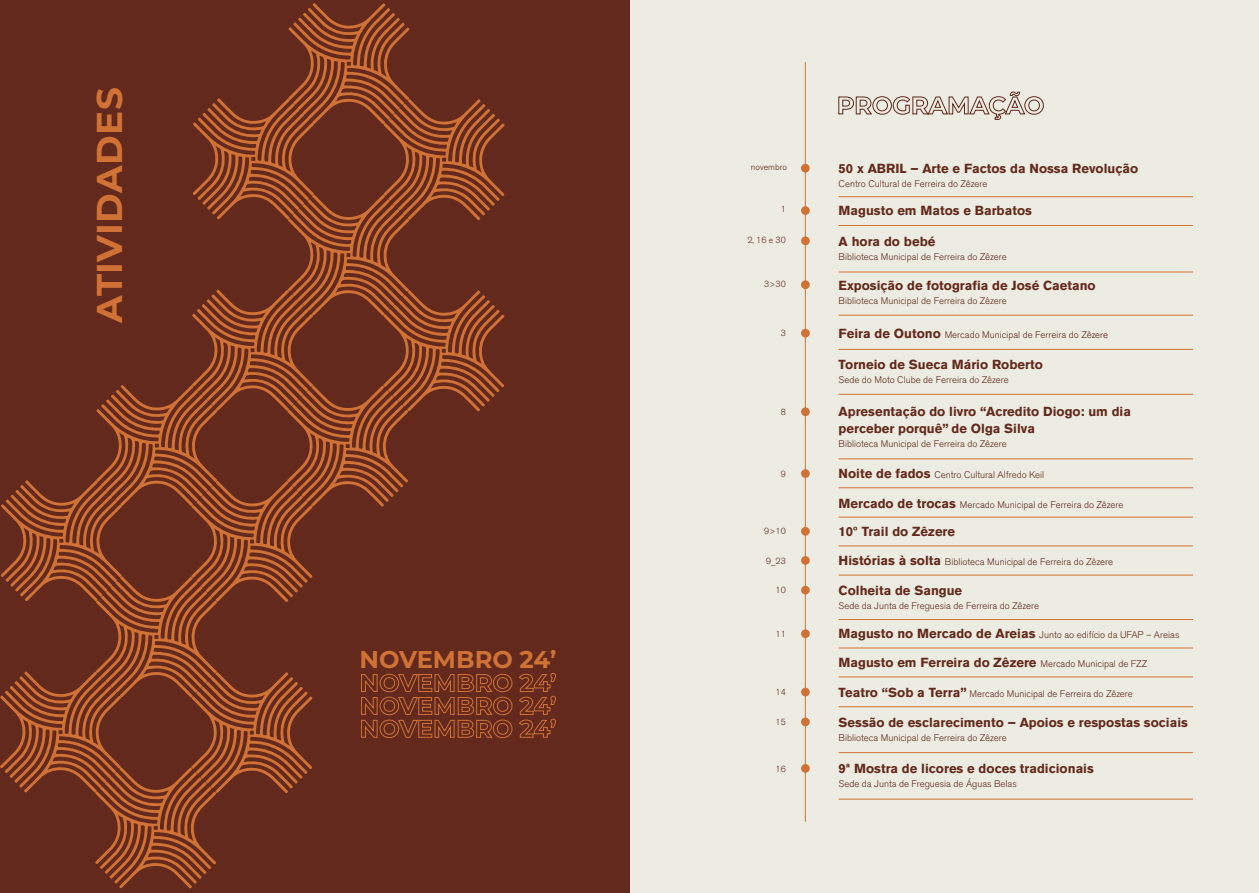
<style>
.page{position:relative;width:1259px;height:893px;background:#edece2}
.page>*{position:absolute;margin:0;border:0;box-sizing:border-box;transform-origin:0 0}
.t1{font:700 35.85px "Montserrat";letter-spacing:.015em;color:#d07235}
.t2{font:700 24.3px "Montserrat";color:#d07235}
.t3{font:700 13.05px/16.5px "Akzidenz Grotesk BQ";color:#63291c}
.t4{font:300 9.6px "Akzidenz Grotesk BQ";color:#63291c}
.t5{font:300 8.85px "Akzidenz Grotesk BQ";color:#63291c}
.s1{font-weight:700;font-size:13.05px}
.s2{font-weight:300;font-size:9.6px}
</style>
<div class="page">
<div style="left:0;top:0;width:629px;height:893px;background:#63291c"></div>
<svg style="left:838px;top:92px;width:205px;height:28px"></svg>
<hr style="left:805px;top:62px;width:1px;height:760px;background:#d07235">
<hr style="left:838px;top:196px;width:355px;height:1px;background:#d07235">
<hr style="left:838px;top:225px;width:355px;height:1px;background:#d07235">
<hr style="left:838px;top:315px;width:355px;height:1px;background:#d07235">
<hr style="left:838px;top:349px;width:355px;height:1px;background:#d07235">
<hr style="left:838px;top:394px;width:355px;height:1px;background:#d07235">
<hr style="left:838px;top:459px;width:355px;height:1px;background:#d07235">
<hr style="left:838px;top:487px;width:355px;height:1px;background:#d07235">
<div style="left:801px;top:206px;width:9px;height:9px;background:#d07235;border-radius:50%"></div>
<div style="left:801px;top:236px;width:9px;height:9px;background:#d07235;border-radius:50%"></div>
<div style="left:801px;top:280px;width:9px;height:9px;background:#d07235;border-radius:50%"></div>
<div style="left:801px;top:164px;width:8px;height:9px;background:#d07235;border-radius:50%"></div>
<div style="left:801px;top:556px;width:9px;height:9px;background:#d07235;border-radius:50%"></div>
<div style="left:801px;top:527px;width:9px;height:9px;background:#d07235;border-radius:50%"></div>
<div style="left:801px;top:586px;width:9px;height:8px;background:#d07235;border-radius:50%"></div>
<div style="left:801px;top:629px;width:9px;height:9px;background:#d07235;border-radius:50%"></div>
<hr style="left:838px;top:517px;width:355px;height:1px;background:#d07235">
<div style="left:801px;top:329px;width:9px;height:8px;background:#d07235;border-radius:50%"></div>
<hr style="left:838px;top:272px;width:355px;height:1px;background:#d07235">
<hr style="left:838px;top:546px;width:355px;height:1px;background:#d07235">
<hr style="left:838px;top:575px;width:355px;height:1px;background:#d07235">
<hr style="left:838px;top:648px;width:355px;height:1px;background:#d07235">
<hr style="left:838px;top:677px;width:355px;height:1px;background:#d07235">
<hr style="left:838px;top:706px;width:355px;height:1px;background:#d07235">
<hr style="left:838px;top:619px;width:355px;height:1px;background:#d07235">
<hr style="left:838px;top:752px;width:355px;height:1px;background:#d07235">
<div style="left:801px;top:407px;width:9px;height:9px;background:#d07235;border-radius:50%"></div>
<div style="left:801px;top:469px;width:9px;height:9px;background:#d07235;border-radius:50%"></div>
<div style="left:801px;top:688px;width:9px;height:8px;background:#d07235;border-radius:50%"></div>
<div style="left:801px;top:717px;width:9px;height:9px;background:#d07235;border-radius:50%"></div>
<hr style="left:838px;top:799px;width:355px;height:1px;background:#d07235">
<div style="left:801px;top:764px;width:9px;height:9px;background:#d07235;border-radius:50%"></div>
<svg style="left:0;top:3px;width:556px;height:886px"></svg>
<h1 class="t1" style="left:84px;top:323px;width:237px;rotate:-90deg">ATIVIDADES</h1>
<h2 class="t2" style="left:359px;top:641px;width:198px">NOVEMBRO 24’</h2>
<p class="t5" style="left:751px;top:162px;width:38px">novembro</p>
<h3 class="t3" style="left:838px;top:160px;width:301px">50 x ABRIL – Arte e Factos da Nossa Revolução</h3>
<p class="t4" style="left:838px;top:179px;width:150px">Centro Cultural de Ferreira do Zêzere</p>
<p class="t5" style="left:780px;top:204px;width:7px">1</p>
<h3 class="t3" style="left:838px;top:203px;width:195px">Magusto em Matos e Barbatos</h3>
<p class="t5" style="left:747px;top:235px;width:40px">2, 16 e 30</p>
<p class="t5" style="left:764px;top:279px;width:23px">3&gt;30</p>
<h3 class="t3" style="left:838px;top:233px;width:98px">A hora do bebé</h3>
<p class="t4" style="left:838px;top:251px;width:170px">Biblioteca Municipal de Ferreira do Zêzere</p>
<h3 class="t3" style="left:838px;top:277px;width:259px">Exposição de fotografia de José Caetano</h3>
<p class="t4" style="left:838px;top:295px;width:170px">Biblioteca Municipal de Ferreira do Zêzere</p>
<p class="t5" style="left:780px;top:328px;width:7px">3</p>
<p class="t4" style="left:838px;top:329px;width:271px"><span class="s1">Feira de Outono</span> Mercado Municipal de Ferreira do Zêzere</p>
<p class="t5" style="left:780px;top:407px;width:7px">8</p>
<p class="t5" style="left:780px;top:469px;width:7px">9</p>
<h3 class="t3" style="left:838px;top:356px;width:206px">Torneio de Sueca Mário Roberto</h3>
<p class="t4" style="left:838px;top:374px;width:172px">Sede do Moto Clube de Ferreira do Zêzere</p>
<h3 class="t3" style="left:838px;top:404px;width:294px">Apresentação do livro “Acredito Diogo: um dia perceber porquê” de Olga Silva</h3>
<p class="t4" style="left:838px;top:439px;width:170px">Biblioteca Municipal de Ferreira do Zêzere</p>
<p class="t4" style="left:838px;top:469px;width:207px"><span class="s1">Noite de fados</span> Centro Cultural Alfredo Keil</p>
<p class="t4" style="left:838px;top:499px;width:286px"><span class="s1">Mercado de trocas</span> Mercado Municipal de Ferreira do Zêzere</p>
<p class="t5" style="left:764px;top:526px;width:23px">9&gt;10</p>
<p class="t5" style="left:766px;top:555px;width:21px">9_23</p>
<h3 class="t3" style="left:838px;top:523px;width:118px">10º Trail do Zêzere</h3>
<p class="t4" style="left:838px;top:556px;width:276px"><span class="s1">Histórias à solta</span> Biblioteca Municipal de Ferreira do Zêzere</p>
<p class="t5" style="left:775px;top:585px;width:12px">10</p>
<p class="t5" style="left:775px;top:629px;width:12px">11</p>
<h3 class="t3" style="left:838px;top:582px;width:125px">Colheita de Sangue</h3>
<p class="t4" style="left:838px;top:600px;width:202px">Sede da Junta de Freguesia de Ferreira do Zêzere</p>
<p class="t4" style="left:838px;top:630px;width:342px"><span class="s1">Magusto no Mercado de Areias</span> Junto ao edifício da UFAP – Areias</p>
<h3 class="t3" style="left:838px;top:654px;width:310px">Magusto em Ferreira do Zêzere <span class="s2">Mercado Municipal de FZZ</span></h3>
<p class="t5" style="left:775px;top:687px;width:12px">14</p>
<p class="t5" style="left:775px;top:717px;width:12px">15</p>
<p class="t4" style="left:838px;top:688px;width:296px"><span class="s1">Teatro “Sob a Terra”</span> Mercado Municipal de Ferreira do Zêzere</p>
<h3 class="t3" style="left:838px;top:714px;width:351px">Sessão de esclarecimento – Apoios e respostas sociais</h3>
<p class="t4" style="left:838px;top:732px;width:170px">Biblioteca Municipal de Ferreira do Zêzere</p>
<p class="t5" style="left:775px;top:763px;width:12px">16</p>
<h3 class="t3" style="left:838px;top:760px;width:257px">9ª Mostra de licores e doces tradicionais</h3>
<p class="t4" style="left:838px;top:779px;width:180px">Sede da Junta de Freguesia de Águas Belas</p>
</div>
